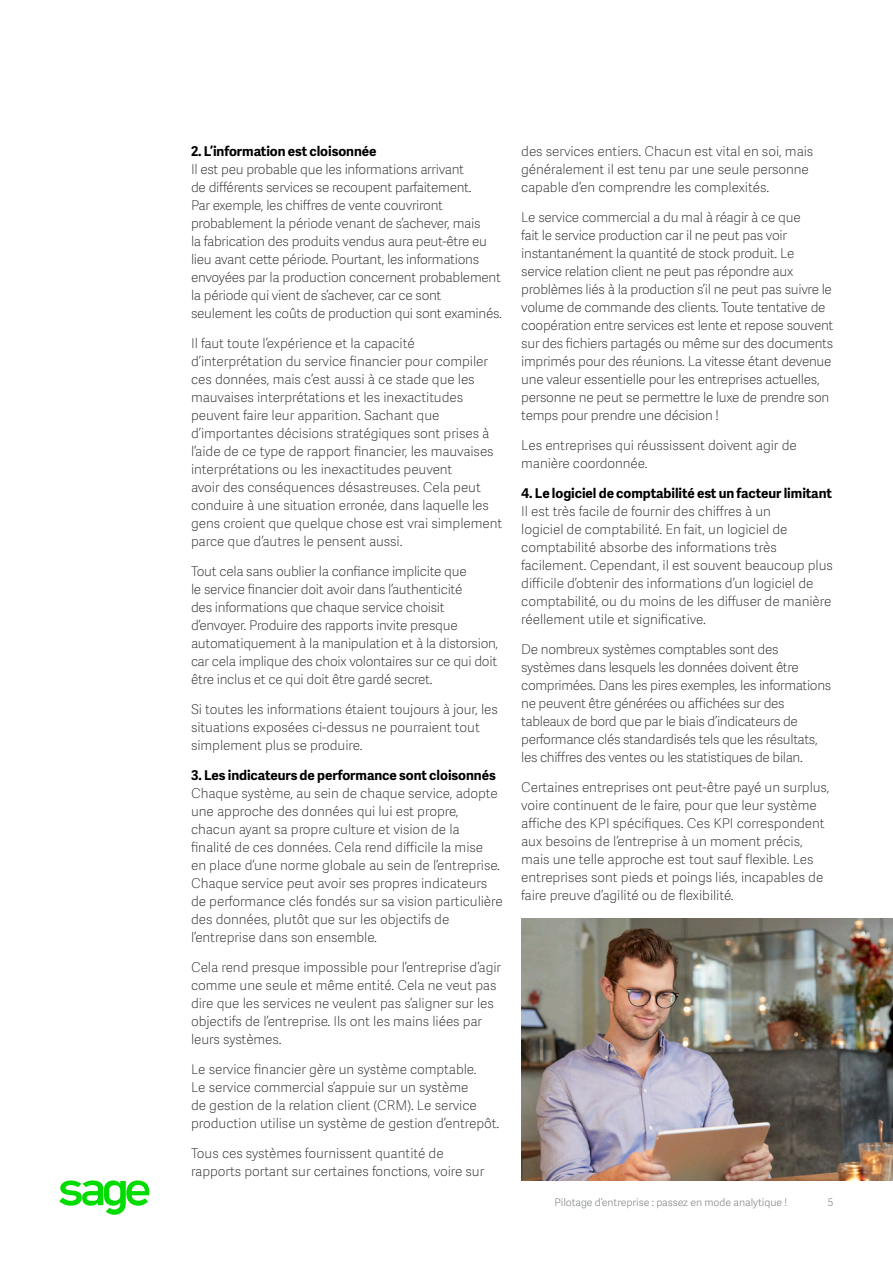
<style>
.page{position:relative;width:893px;height:1263px;background:#fff}
.page>*{position:absolute;margin:0;border:0;box-sizing:border-box;transform-origin:0 0}
.Body_Copy{font:13.5px/18px "Adelle Sans SAGE Th";letter-spacing:-.015em;color:#2c2a29}
.Body_Bold_SubHead{font:700 13.5px "Adelle Sans SAGE";letter-spacing:-.005em;color:#000}
.t1{font:10.5px "Adelle Sans SAGE Lt";letter-spacing:-.005em;color:#888b8d}
</style>
<div class="page">
<svg style="left:59px;top:1180px;width:91px;height:35px"></svg>
<img style="left:521px;top:918px;width:371px;height:262px">
<p class="Body_Bold_SubHead" style="left:191px;top:141px;width:187px">2. L’information est cloisonnée</p>
<p class="Body_Copy" style="left:191px;top:160px;width:312px">Il est peu probable que les informations arrivant<br>de différents services se recoupent parfaitement.<br>Par exemple, les chiffres de vente couvriront probablement la période venant de s’achever, mais<br>la fabrication des produits vendus aura peut-être eu lieu avant cette période. Pourtant, les informations envoyées par la production concernent probablement la période qui vient de s’achever, car ce sont seulement les coûts de production qui sont examinés.</p>
<p class="Body_Copy" style="left:191px;top:334px;width:313px">Il faut toute l’expérience et la capacité d’interprétation du service financier pour compiler ces données, mais c’est aussi à ce stade que les mauvaises interprétations et les inexactitudes peuvent faire leur apparition. Sachant que d’importantes décisions stratégiques sont prises à l’aide de ce type de rapport financier, les mauvaises interprétations ou les inexactitudes peuvent<br>avoir des conséquences désastreuses. Cela peut conduire à une situation erronée, dans laquelle les gens croient que quelque chose est vrai simplement parce que d’autres le pensent aussi.</p>
<p class="Body_Copy" style="left:191px;top:562px;width:309px">Tout cela sans oublier la confiance implicite que<br>le service financier doit avoir dans l’authenticité<br>des informations que chaque service choisit d’envoyer. Produire des rapports invite presque automatiquement à la manipulation et à la distorsion, car cela implique des choix volontaires sur ce qui doit être inclus et ce qui doit être gardé secret.</p>
<p class="Body_Copy" style="left:191px;top:700px;width:308px">Si toutes les informations étaient toujours à jour, les situations exposées ci-dessus ne pourraient tout simplement plus se produire.</p>
<p class="Body_Bold_SubHead" style="left:191px;top:765px;width:306px">3. Les indicateurs de performance sont cloisonnés</p>
<p class="Body_Copy" style="left:191px;top:784px;width:313px">Chaque système, au sein de chaque service, adopte une approche des données qui lui est propre, chacun ayant sa propre culture et vision de la finalité de ces données. Cela rend difficile la mise<br>en place d’une norme globale au sein de l’entreprise.<br>Chaque service peut avoir ses propres indicateurs de performance clés fondés sur sa vision particulière des données, plutôt que sur les objectifs de l’entreprise dans son ensemble.</p>
<p class="Body_Copy" style="left:191px;top:958px;width:311px">Cela rend presque impossible pour l’entreprise d’agir comme une seule et même entité. Cela ne veut pas dire que les services ne veulent pas s’aligner sur les objectifs de l’entreprise. Ils ont les mains liées par leurs systèmes.</p>
<p class="Body_Copy" style="left:191px;top:1060px;width:310px">Le service financier gère un système comptable.<br>Le service commercial s’appuie sur un système<br>de gestion de la relation client (CRM). Le service production utilise un système de gestion d’entrepôt.</p>
<p class="Body_Copy" style="left:191px;top:1144px;width:295px">Tous ces systèmes fournissent quantité de rapports portant sur certaines fonctions, voire sur</p>
<p class="Body_Copy" style="left:521px;top:141px;width:293px">des services entiers. Chacun est vital en soi, mais généralement il est tenu par une seule personne capable d’en comprendre les complexités.</p>
<p class="Body_Copy" style="left:521px;top:208px;width:314px">Le service commercial a du mal à réagir à ce que<br>fait le service production car il ne peut pas voir instantanément la quantité de stock produit. Le service relation client ne peut pas répondre aux problèmes liés à la production s’il ne peut pas suivre le volume de commande des clients. Toute tentative de coopération entre services est lente et repose souvent sur des fichiers partagés ou même sur des documents imprimés pour des réunions. La vitesse étant devenue une valeur essentielle pour les entreprises actuelles, personne ne peut se permettre le luxe de prendre son temps pour prendre une décision !</p>
<p class="Body_Copy" style="left:521px;top:436px;width:277px">Les entreprises qui réussissent doivent agir de manière coordonnée.</p>
<p class="Body_Bold_SubHead" style="left:521px;top:483px;width:312px">4. Le logiciel de comptabilité est un facteur limitant</p>
<p class="Body_Copy" style="left:521px;top:502px;width:313px">Il est très facile de fournir des chiffres à un<br>logiciel de comptabilité. En fait, un logiciel de comptabilité absorbe des informations très facilement. Cependant, il est souvent beaucoup plus difficile d’obtenir des informations d’un logiciel de comptabilité, ou du moins de les diffuser de manière réellement utile et significative.</p>
<p class="Body_Copy" style="left:521px;top:640px;width:311px">De nombreux systèmes comptables sont des systèmes dans lesquels les données doivent être comprimées. Dans les pires exemples, les informations ne peuvent être générées ou affichées sur des tableaux de bord que par le biais d’indicateurs de performance clés standardisés tels que les résultats, les chiffres des ventes ou les statistiques de bilan.</p>
<p class="Body_Copy" style="left:521px;top:778px;width:310px">Certaines entreprises ont peut-être payé un surplus, voire continuent de le faire, pour que leur système affiche des KPI spécifiques. Ces KPI correspondent aux besoins de l’entreprise à un moment précis, mais une telle approche est tout sauf flexible. Les entreprises sont pieds et poings liés, incapables de faire preuve d’agilité ou de flexibilité.</p>
<p class="t1" style="left:554px;top:1195px;width:234px">Pilotage d’entreprise : passez en mode analytique !</p>
<p class="t1" style="left:827px;top:1195px;width:7px">5</p>
</div>
